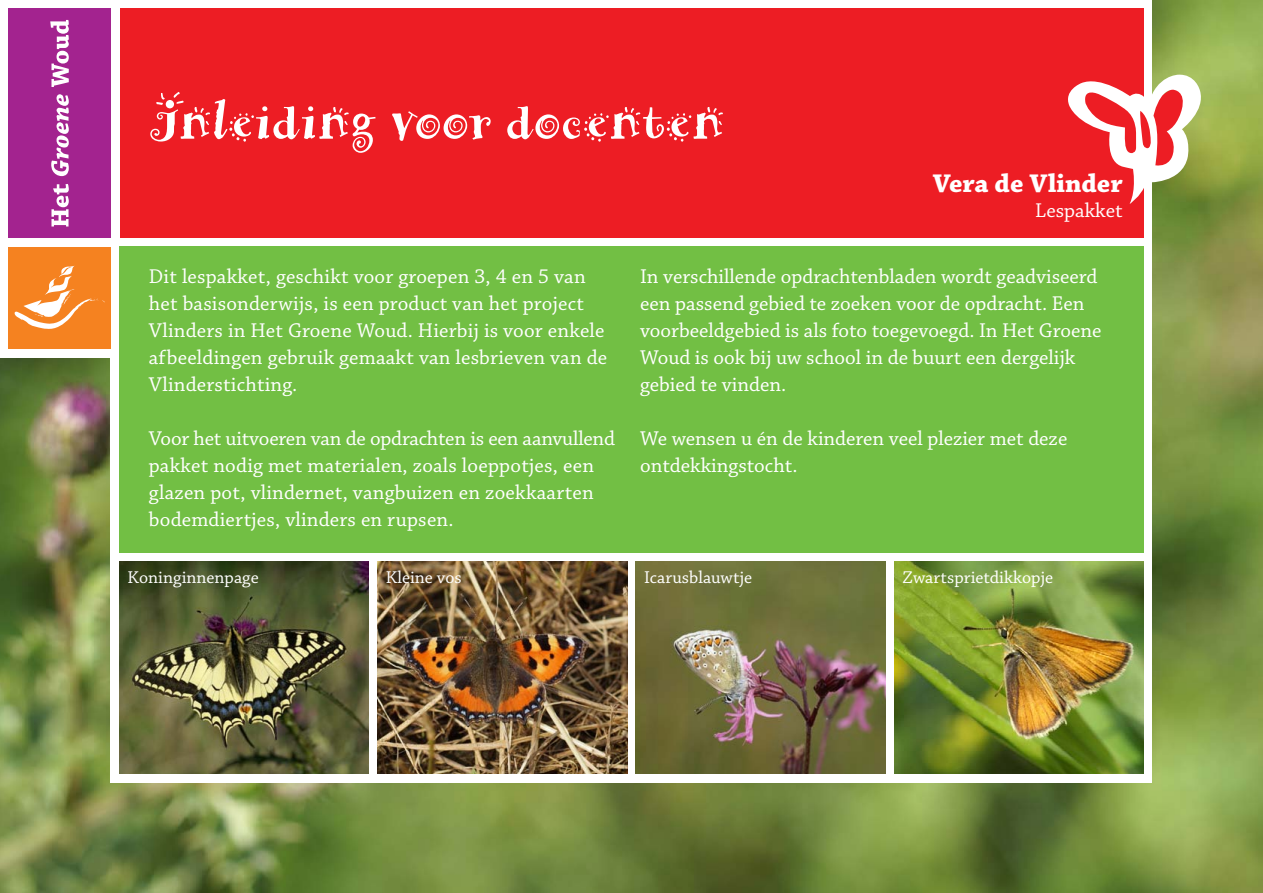
<style>
.page{position:relative;width:1263px;height:893px;background:#fff}
.page>*{position:absolute;margin:0;border:0;box-sizing:border-box;transform-origin:0 0}
.t1{font:54px "Remedy Double";color:#fff}
.t2{font:700 27px "Chaparral Pro";color:#fff}
.t3{font:21px/27px "Chaparral Pro";letter-spacing:.005em;color:#fff}
.t4{font:18px "Chaparral Pro";color:#fff}
.s1{font-family:"Remedy Double Extras"}
</style>
<div class="page">
<img style="left:0;top:0;width:1263px;height:893px">
<div style="left:111px;top:0;width:1041px;height:782px;background:#fff"></div>
<div style="left:119px;top:9px;width:1025px;height:229px;background:#ed1d24"></div>
<div style="left:0;top:0;width:119px;height:357px;background:#fff"></div>
<div style="left:9px;top:247px;width:102px;height:102px;background:#f58220"></div>
<svg style="left:14px;top:266px;width:91px;height:63px"></svg>
<div style="left:9px;top:9px;width:102px;height:229px;background:#a3238f"></div>
<svg style="left:51px;top:94px;width:18px;height:82px"></svg>
<svg style="left:51px;top:184px;width:18px;height:43px"></svg>
<svg style="left:50px;top:20px;width:19px;height:67px"></svg>
<div style="left:119px;top:247px;width:1025px;height:306px;background:#72bf44"></div>
<svg style="left:1068px;top:74px;width:138px;height:130px"></svg>
<img style="left:119px;top:561px;width:250px;height:213px">
<img style="left:377px;top:561px;width:250px;height:213px">
<img style="left:636px;top:561px;width:249px;height:213px">
<img style="left:894px;top:561px;width:250px;height:213px">
<p class="t1" style="left:149px;top:88px;width:577px"><span class="s1">I</span>nleiding voor docenten</p>
<p class="t2" style="left:933px;top:168px;width:191px">Vera de Vlinder</p>
<p class="t3" style="left:1035px;top:198px;width:89px">Lespakket</p>
<p class="t3" style="left:149px;top:264px;width:460px">Dit lespakket, geschikt voor groepen 3, 4 en 5 van het basisonderwijs, is een product van het project Vlinders in Het Groene Woud. Hierbij is voor enkele afbeeldingen gebruik gemaakt van lesbrieven van de Vlinderstichting.</p>
<p class="t3" style="left:149px;top:426px;width:468px">Voor het uitvoeren van de opdrachten is een aanvullend pakket nodig met materialen, zoals loeppotjes, een glazen pot, vlindernet, vangbuizen en zoekkaarten bodemdiertjes, vlinders en rupsen.</p>
<p class="t3" style="left:640px;top:264px;width:463px">In verschillende opdrachtenbladen wordt geadviseerd een passend gebied te zoeken voor de opdracht. Een voorbeeldgebied is als foto toegevoegd. In Het Groene Woud is ook bij uw school in de buurt een dergelijk gebied te vinden.</p>
<p class="t3" style="left:640px;top:426px;width:429px">We wensen u én de kinderen veel plezier met deze ontdekkingstocht.</p>
<p class="t4" style="left:128px;top:567px;width:133px">Koninginnenpage</p>
<p class="t4" style="left:386px;top:567px;width:77px">Kleine vos</p>
<p class="t4" style="left:644px;top:567px;width:109px">Icarusblauwtje</p>
<p class="t4" style="left:902px;top:567px;width:152px">Zwartsprietdikkopje</p>
</div>
